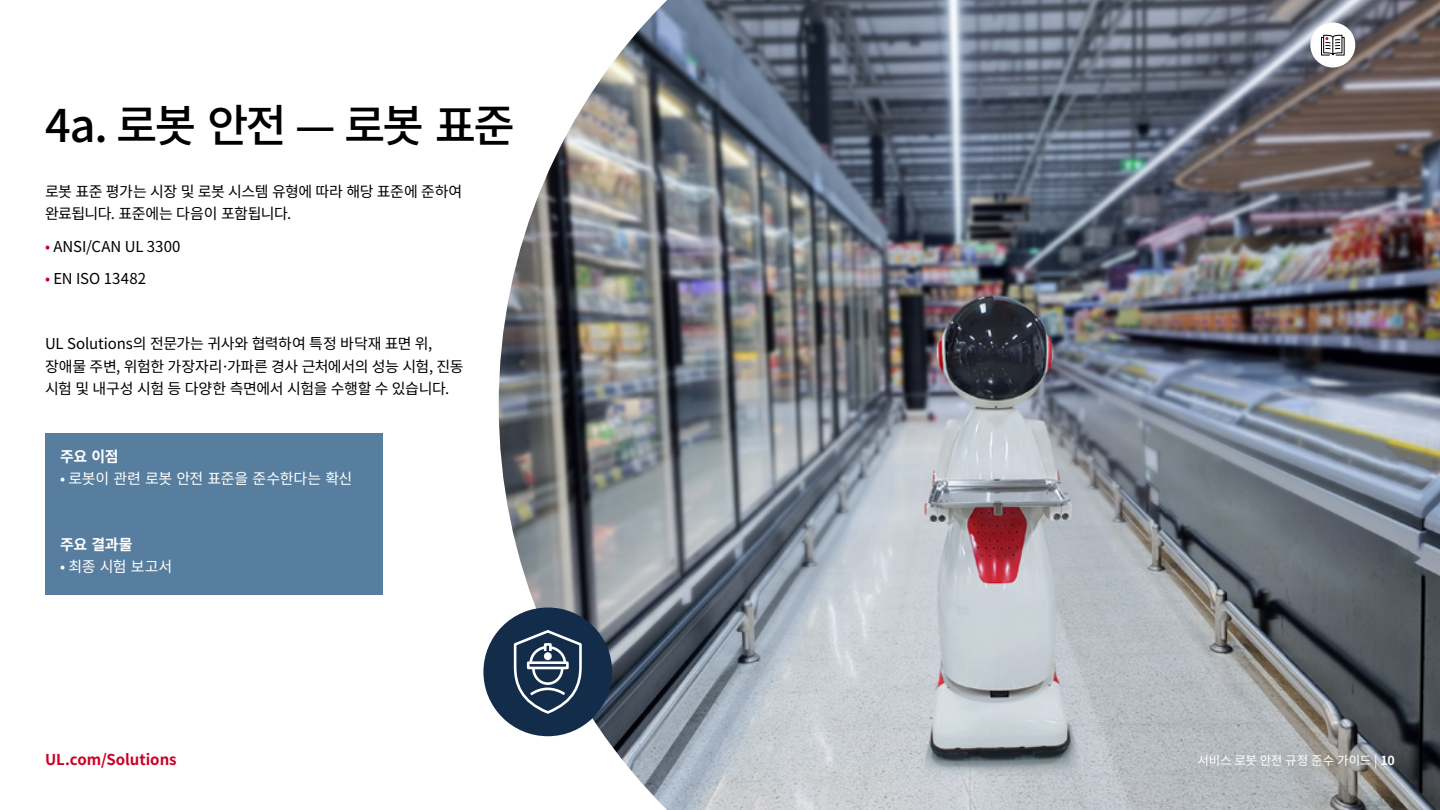
<style>
.page{position:relative;width:1440px;height:810px;background:#fff}
.page>*{position:absolute;margin:0;border:0;box-sizing:border-box;transform-origin:0 0}
.t1{font:500 45px "Noto Sans CJ Kkr";letter-spacing:-.06em;color:#000}
.t2{font:15px/22.5px "Noto Sans CJ Kkr";letter-spacing:-.02em;color:#000}
.t3{font:15px "Noto Sans CJ Kkr";letter-spacing:-.025em;color:#fff}
.t4{font:700 15px "Noto Sans CJ Kkr";color:#ca0123}
.t5{font:15px "Noto Sans CJ Kkr";letter-spacing:.005em;color:#000}
.t6{font:15px "Noto Sans CJ Kkr";color:#000}
.t7{font:700 15px "Noto Sans CJ Kkr";letter-spacing:-.02em;color:#fff}
.t8{font:12.5px "Noto Sans CJ Kkr";letter-spacing:-.025em;color:#fff}
.s1{color:#ca0123}
.s2{font-weight:700}
</style>
<div class="page">
<img style="left:499px;top:0;width:941px;height:810px">
<div style="left:45px;top:433px;width:337px;height:162px;background:#577e9e"></div>
<div style="left:483px;top:608px;width:129px;height:128px;background:#122c49;border-radius:50%"></div>
<svg style="left:513px;top:630px;width:69px;height:83px"></svg>
<div style="left:1310px;top:22px;width:45px;height:46px;background:#fff;border-radius:50%"></div>
<svg style="left:1321px;top:35px;width:24px;height:20px"></svg>
<h1 class="t1" style="left:45px;top:100px;width:471px">4a. 로봇 안전 — 로봇 표준</h1>
<p class="t2" style="left:45px;top:181px;width:419px">로봇 표준 평가는 시장 및 로봇 시스템 유형에 따라 해당 표준에 준하여 완료됩니다. 표준에는 다음이 포함됩니다.</p>
<p class="t5" style="left:45px;top:238px;width:137px"><span class="s1">•</span> ANSI/CAN UL 3300</p>
<p class="t6" style="left:45px;top:270px;width:103px"><span class="s1">•</span> EN ISO 13482</p>
<p class="t2" style="left:45px;top:333px;width:420px">UL Solutions의 전문가는 귀사와 협력하여 특정 바닥재 표면 위, 장애물 주변, 위험한 가장자리·가파른 경사 근처에서의 성능 시험, 진동 시험 및 내구성 시험 등 다양한 측면에서 시험을 수행할 수 있습니다.</p>
<p class="t7" style="left:60px;top:448px;width:60px">주요 이점</p>
<p class="t3" style="left:60px;top:471px;width:294px">• 로봇이 관련 로봇 안전 표준을 준수한다는 확신</p>
<p class="t7" style="left:60px;top:536px;width:74px">주요 결과물</p>
<p class="t3" style="left:60px;top:559px;width:114px">• 최종 시험 보고서</p>
<p class="t4" style="left:45px;top:751px;width:133px">UL.com/Solutions</p>
<p class="t8" style="left:1198px;top:753px;width:199px">서비스 로봇 안전 규정 준수 가이드 | <span class="s2">10</span></p>
</div>
